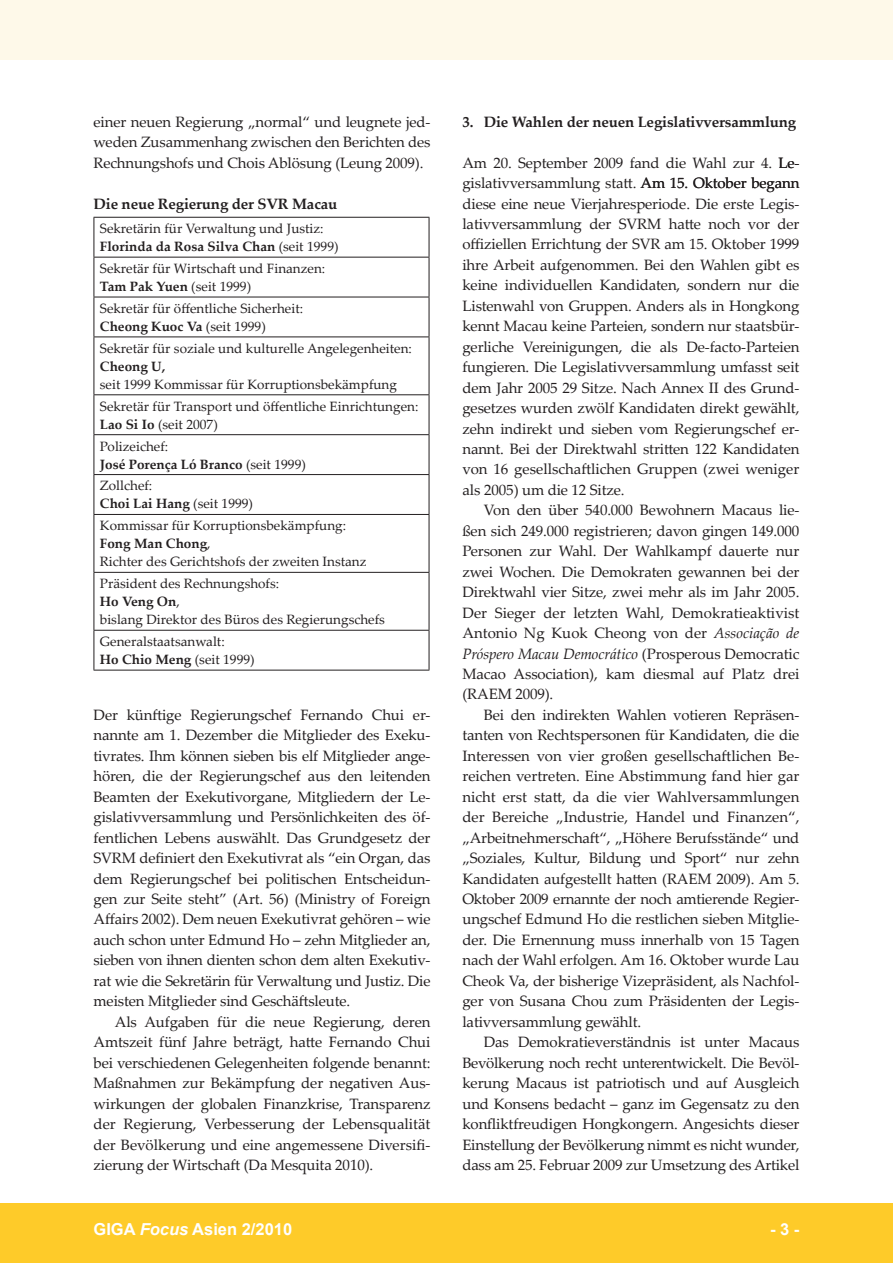
<style>
.page{position:relative;width:893px;height:1263px;background:#fff}
.page>*{position:absolute;margin:0;border:0;box-sizing:border-box;transform-origin:0 0}
.t1{font:700 16.5px "Arial";color:#fff}
.foc__text_fliesstext{font:15px/20.4px "Palatino Linotype";letter-spacing:-.01em;color:#231f20;text-align:justify}
.foc__text_1__absatz{font:15px/20.4px "Palatino Linotype";letter-spacing:-.01em;color:#231f20;text-align:justify}
.foc__text_ueberschri{font:700 15px "Palatino Linotype";letter-spacing:-.01em;color:#231f20}
.foc__tabelle_titel{font:700 15px "Palatino Linotype";letter-spacing:-.01em;color:#231f20}
.foc__tabelle_inhalt{font:13.5px "Palatino Linotype";color:#231f20}
.foc__tabelle_inhalt-2{font:700 13.5px "Palatino Linotype";color:#231f20}
.s1{font-weight:400}
.s2{font-weight:700}
.s3{font-style:italic}
</style>
<div class="page">
<div style="left:0;top:1203px;width:893px;height:60px;background:#fecb29"></div>
<div style="left:0;top:0;width:893px;height:60px;background:#fef9e9"></div>
<hr style="left:94px;top:217px;width:335px;height:1px;background:#231f20">
<hr style="left:94px;top:218px;width:1px;height:39px;background:#231f20">
<hr style="left:429px;top:218px;width:1px;height:39px;background:#231f20">
<hr style="left:94px;top:257px;width:335px;height:1px;background:#231f20">
<hr style="left:94px;top:257px;width:1px;height:40px;background:#231f20">
<hr style="left:429px;top:257px;width:1px;height:40px;background:#231f20">
<hr style="left:94px;top:297px;width:335px;height:1px;background:#231f20">
<hr style="left:94px;top:297px;width:1px;height:39px;background:#231f20">
<hr style="left:429px;top:297px;width:1px;height:39px;background:#231f20">
<hr style="left:94px;top:336px;width:335px;height:1px;background:#231f20">
<hr style="left:94px;top:337px;width:1px;height:57px;background:#231f20">
<hr style="left:429px;top:337px;width:1px;height:57px;background:#231f20">
<hr style="left:94px;top:394px;width:335px;height:1px;background:#231f20">
<hr style="left:94px;top:395px;width:1px;height:39px;background:#231f20">
<hr style="left:429px;top:395px;width:1px;height:39px;background:#231f20">
<hr style="left:94px;top:434px;width:335px;height:1px;background:#231f20">
<hr style="left:94px;top:435px;width:1px;height:39px;background:#231f20">
<hr style="left:429px;top:435px;width:1px;height:39px;background:#231f20">
<hr style="left:94px;top:474px;width:335px;height:1px;background:#231f20">
<hr style="left:94px;top:475px;width:1px;height:39px;background:#231f20">
<hr style="left:429px;top:475px;width:1px;height:39px;background:#231f20">
<hr style="left:94px;top:514px;width:335px;height:1px;background:#231f20">
<hr style="left:94px;top:515px;width:1px;height:57px;background:#231f20">
<hr style="left:429px;top:515px;width:1px;height:57px;background:#231f20">
<hr style="left:94px;top:572px;width:335px;height:1px;background:#231f20">
<hr style="left:94px;top:573px;width:1px;height:57px;background:#231f20">
<hr style="left:429px;top:573px;width:1px;height:57px;background:#231f20">
<hr style="left:94px;top:630px;width:335px;height:1px;background:#231f20">
<hr style="left:94px;top:631px;width:1px;height:39px;background:#231f20">
<hr style="left:429px;top:631px;width:1px;height:39px;background:#231f20">
<hr style="left:94px;top:670px;width:335px;height:1px;background:#231f20">
<p class="foc__text_1__absatz" style="left:94px;top:111px;width:338px">einer neuen Regierung „normal“ und leugnete jed&shy;weden Zusammenhang zwischen den Berichten des Rechnungshofs und Chois Ablösung (Leung 2009).</p>
<p class="foc__tabelle_titel" style="left:94px;top:193px;width:245px">Die neue Regierung der SVR Macau</p>
<p class="foc__tabelle_inhalt" style="left:100px;top:219px;width:225px">Sekretärin für Verwaltung und Justiz:</p>
<p class="foc__tabelle_inhalt-2" style="left:100px;top:237px;width:240px">Florinda da Rosa Silva Chan <span class="s1">(seit 1999)</span></p>
<p class="foc__tabelle_inhalt" style="left:100px;top:259px;width:227px">Sekretär für Wirtschaft und Finanzen:</p>
<p class="foc__tabelle_inhalt-2" style="left:100px;top:277px;width:153px">Tam Pak Yuen <span class="s1">(seit 1999)</span></p>
<p class="foc__tabelle_inhalt" style="left:100px;top:299px;width:205px">Sekretär für öffentliche Sicherheit:</p>
<p class="foc__tabelle_inhalt-2" style="left:100px;top:317px;width:167px">Cheong Kuoc Va <span class="s1">(seit 1999)</span></p>
<p class="foc__tabelle_inhalt" style="left:100px;top:339px;width:314px">Sekretär für soziale und kulturelle Angelegenheiten:</p>
<p class="foc__tabelle_inhalt-2" style="left:100px;top:357px;width:67px">Cheong U,</p>
<p class="foc__tabelle_inhalt" style="left:100px;top:375px;width:299px">seit 1999 Kommissar für Korruptionsbekämpfung</p>
<p class="foc__tabelle_inhalt" style="left:100px;top:396px;width:320px">Sekretär für Transport und öffentliche Einrichtungen:</p>
<p class="foc__tabelle_inhalt" style="left:100px;top:414px;width:119px"><span class="s2">Lao Si Io</span> (seit 2007)</p>
<p class="foc__tabelle_inhalt" style="left:100px;top:436px;width:70px">Polizeichef:</p>
<p class="foc__tabelle_inhalt-2" style="left:100px;top:454px;width:207px">José Porença Ló Branco <span class="s1">(seit 1999)</span></p>
<p class="foc__tabelle_inhalt" style="left:100px;top:476px;width:54px">Zollchef:</p>
<p class="foc__tabelle_inhalt-2" style="left:100px;top:494px;width:155px">Choi Lai Hang <span class="s1">(seit 1999)</span></p>
<p class="foc__tabelle_inhalt" style="left:100px;top:516px;width:248px">Kommissar für Korruptionsbekämpfung:</p>
<p class="foc__tabelle_inhalt-2" style="left:100px;top:534px;width:112px">Fong Man Chong<span class="s1">,</span></p>
<p class="foc__tabelle_inhalt" style="left:100px;top:552px;width:268px">Richter des Gerichtshofs der zweiten Instanz</p>
<p class="foc__tabelle_inhalt" style="left:100px;top:574px;width:181px">Präsident des Rechnungshofs:</p>
<p class="foc__tabelle_inhalt-2" style="left:100px;top:592px;width:81px">Ho Veng On<span class="s1">,</span></p>
<p class="foc__tabelle_inhalt" style="left:100px;top:610px;width:286px">bislang Direktor des Büros des Regierungschefs</p>
<p class="foc__tabelle_inhalt" style="left:100px;top:632px;width:126px">Generalstaatsanwalt:</p>
<p class="foc__tabelle_inhalt-2" style="left:100px;top:650px;width:156px">Ho Chio Meng <span class="s1">(seit 1999)</span></p>
<p class="foc__text_1__absatz" style="left:94px;top:704px;width:339px">Der künftige Regierungschef Fernando Chui er&shy;nannte am 1. Dezember die Mitglieder des Exe-ku&shy;tiv-rates. Ihm können sieben bis elf Mitglieder an-ge&shy;hö-ren, die der Regierungschef aus den leiten-den Be-am-ten der Exekutivorgane, Mitgliedern der Le&shy;gis-lativversammlung und Persönlichkeiten des öf&shy;fent-lichen Lebens auswählt. Das Grundgesetz der SVRM definiert den Exekutivrat als “ein Organ, das dem Regierungschef bei politischen Entschei-dun&shy;gen zur Seite steht” (Art. 56) (Ministry of Foreign Affairs 2002). Dem neuen Exekutivrat gehören – wie auch schon unter Edmund Ho – zehn Mitglie- der an, sie-ben von ihnen dienten schon dem alten Exeku-tiv&shy;rat wie die Sekretärin für Verwaltung und Jus-tiz. Die meis-ten Mitglieder sind Geschäftsleute.</p>
<p class="foc__text_fliesstext" style="left:94px;top:1011px;width:338px;text-indent:21px">Als Aufgaben für die neue Regierung, deren Amts-zeit fünf Jahre beträgt, hatte Fernando Chui bei verschiedenen Gelegenheiten folgende be-nannt:<br>Maßnahmen zur Bekämpfung der negati-ven Aus&shy;wirkungen der globalen Finanzkrise, Trans-pa-renz der Re-gierung, Verbesserung der Lebens-quali-tät der Be-völkerung und eine angemessene Diver-sifi&shy;zierung der Wirtschaft (Da Mesquita 2010).</p>
<p class="foc__text_ueberschri" style="left:462px;top:111px;width:335px">3. Die Wahlen der neuen Legislativversammlung</p>
<p class="foc__text_1__absatz" style="left:462px;top:152px;width:339px;text-align:left">Am 20. September 2009 fand die Wahl zur 4. gislativversammlung statt. Am 15. Oktober begann diese eine neue Vierjahresperiode. Die erste Le-gis&shy;lativversammlung der SVRM hatte noch vor der offiziellen Errichtung der SVR am 15 . Oktober 1999 ihre Arbeit aufgenommen. Bei den Wahlen gibt es keine individuellen Kandidaten, sondern nur die Listenwahl von Gruppen. Anders als in Hongkong kennt Macau keine Parteien, sondern nur staatsbür&shy;gerliche Vereinigungen, die als De-facto-Parteien fungieren. Die Legislativversammlung umfasst seit dem Jahr 2005 29 Sitze. Nach Annex II des Grund&shy;gesetzes wurden zwölf Kandidaten direkt gewählt, zehn indirekt und sieben vom Regierungschef er&shy;nannt. Bei der Direktwahl stritten 122 Kandidaten von 16 gesellschaftlichen Gruppen (zwei weniger als 2005) um die 12 Sitze.</p>
<p class="foc__text_fliesstext" style="left:462px;top:499px;width:338px;text-indent:21px">Von den über 540.000 Bewohnern Macaus lie&shy;ßen sich 249.000 registrieren; davon gingen 149.000<br>Personen zur Wahl. Der Wahlkampf dauerte nur zwei Wochen. Die Demokraten gewannen bei der Direktwahl vier Sitze, zwei mehr als im Jahr 2005.<br>Der Sieger der letzten Wahl, Demokratieaktivist Antonio Ng Kuok Cheong von der <span class="s3">Associação de Próspero Macau Democrático</span> (Prosperous Democratic Ma-cao Association), kam diesmal auf Platz drei (RAEM 2009).</p>
<p class="foc__text_fliesstext" style="left:462px;top:704px;width:339px;text-indent:21px">Bei den indirekten Wahlen votieren Re-prä-sen&shy;tan-ten von Rechtspersonen für Kandidaten, die die In-te-ressen von vier großen gesellschaftlichen Be&shy;rei-chen ver-treten. Eine Ab- stimmung fand hier gar nicht erst statt, da die vier Wahl-versammlungen der Be-reiche „Industrie, Handel und Finanzen“, „Ar-beit-nehmerschaft“, „Höhere Berufsstände“ und „So-ziales, Kultur, Bildung und Sport“ nur zehn Kan-didaten aufgestellt hatten (RAEM 2009). Am 5.<br>Ok-tober 2009 ernannte der noch amtierende Re-gier&shy;ungs-chef Edmund Ho die restlichen sieben Mit-glie&shy;der. Die Er-nennung muss innerhalb von 15 Ta-gen nach der Wahl erfolgen. Am 16. Oktober wurde Lau Cheok Va, der bisherige Vizepräsident, als Nach-fol&shy;ger von Susana Chou zum Präsidenten der Le-gis&shy;lativ-ver-sammlung gewählt.</p>
<p class="foc__text_fliesstext" style="left:462px;top:1031px;width:338px;text-indent:21px">Das Demokratieverständnis ist unter Macaus Be-völ-kerung noch recht unterentwickelt. Die Be-völ&shy;ke-rung Macaus ist patriotisch und auf Ausgleich und Konsens bedacht – ganz im Gegensatz zu den kon-fliktfreudigen Hongkongern. Angesichts dieser Ein-stellung der Bevölkerung nimmt es nicht wun-der, dass am 25. Februar 2009 zur Umsetzung des Artikel</p>
<p class="t1" style="left:94px;top:1218px;width:200px">GIGA <span class="s3">Focus</span> Asien 2/2010</p>
<p class="t1" style="left:770px;top:1218px;width:31px">- -</p>
</div>
